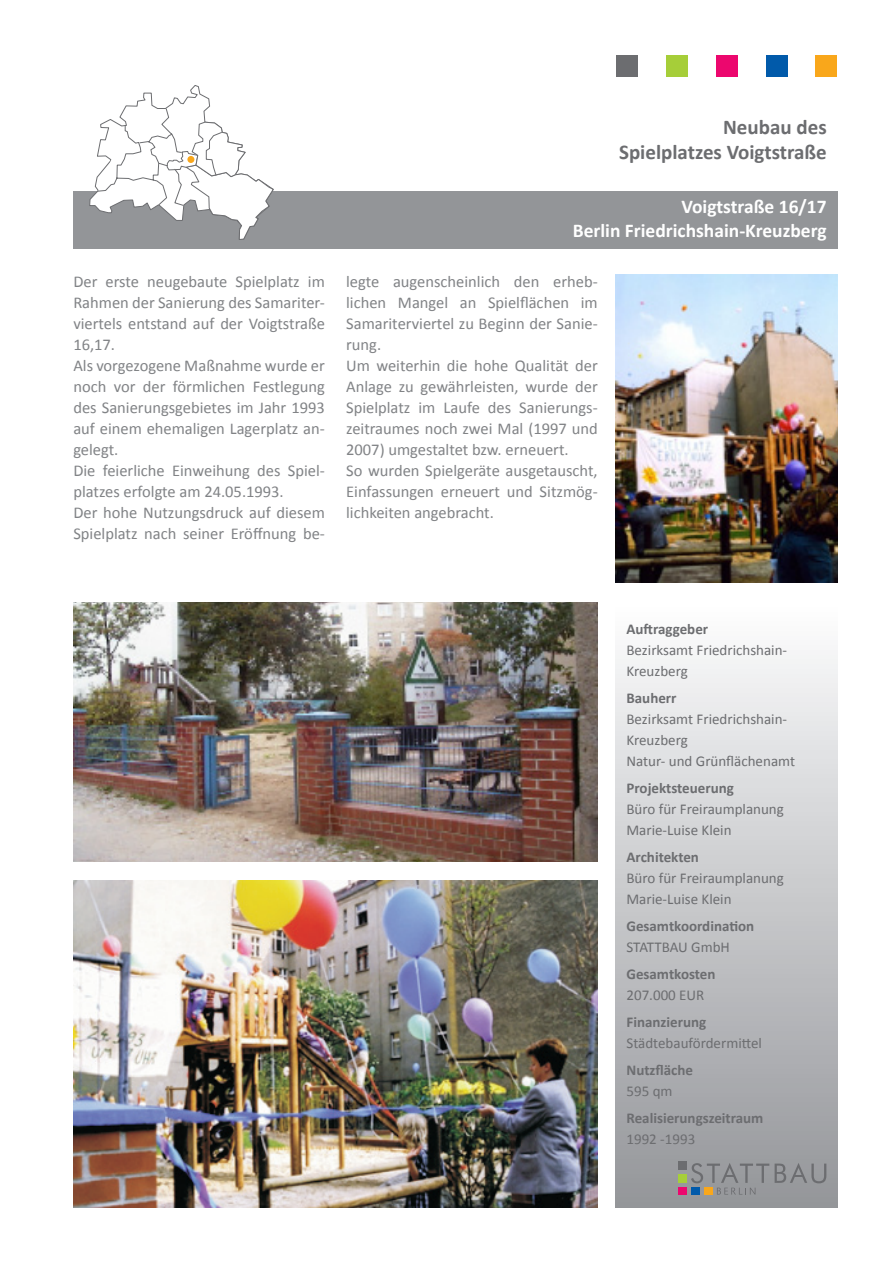
<style>
.page{position:relative;width:893px;height:1263px;background:#fff}
.page>*{position:absolute;margin:0;border:0;box-sizing:border-box;transform-origin:0 0}
.Überschrift_1{font:700 21px/25.2px "Calibri";color:#6c6d70;text-align:right}
.Überschrift_weiss{font:700 19.5px "Calibri";color:#fff}
.t1{font:16.5px/21px "Calibri";color:#818386;text-align:justify}
.Text_normal{font:15px/21px "Calibri";color:#6c6d70}
.Text_normal-2{font:700 15px "Calibri";color:#6c6d70}
</style>
<div class="page">
<div style="left:73px;top:191px;width:765px;height:58px;background:#939598"></div>
<div style="left:815px;top:55px;width:22px;height:22px;background:#f9a71b"></div>
<div style="left:766px;top:55px;width:21px;height:22px;background:#015aaa"></div>
<div style="left:716px;top:55px;width:21px;height:22px;background:#ec076e"></div>
<div style="left:666px;top:55px;width:22px;height:22px;background:#a6ce39"></div>
<div style="left:616px;top:55px;width:22px;height:22px;background:#6c6d70"></div>
<svg style="left:89px;top:85px;width:185px;height:155px"></svg>
<div style="left:616px;top:603px;width:222px;height:605px;background:linear-gradient(to bottom,#fdfdfe,#939499)"></div>
<div style="left:187px;top:156px;width:7px;height:7px;background:#f9a71b;border-radius:50%"></div>
<img style="left:73px;top:880px;width:525px;height:328px">
<img style="left:616px;top:274px;width:222px;height:308px">
<img style="left:73px;top:603px;width:525px;height:259px">
<svg style="left:775px;top:1163px;width:51px;height:20px"></svg>
<div style="left:678px;top:1174px;width:9px;height:9px;background:#a6ce39"></div>
<div style="left:678px;top:1187px;width:9px;height:8px;background:#ec076e"></div>
<div style="left:691px;top:1187px;width:9px;height:8px;background:#015aaa"></div>
<div style="left:678px;top:1161px;width:9px;height:9px;background:#6c6d70"></div>
<div style="left:704px;top:1187px;width:9px;height:8px;background:#f9a71b"></div>
<svg style="left:691px;top:1163px;width:78px;height:31px;background:#8e9091"></svg>
<p class="t1" style="left:73px;top:270px;width:253px">Der erste neugebaute Spielplatz im Rahmen der Sanierung des Samariter&shy;viertels entstand auf der Voigtstraße 16,17.</p>
<p class="t1" style="left:73px;top:354px;width:253px">Als vorgezogene Maßnahme wurde er noch vor der förmlichen Festlegung des Sanierungsgebietes im Jahr 1993 auf einem ehemaligen Lagerplatz an&shy;gelegt.</p>
<p class="t1" style="left:73px;top:459px;width:253px">Die feierliche Einweihung des Spiel&shy;platzes erfolgte am 24.05.1993.</p>
<p class="t1" style="left:73px;top:501px;width:253px">Der hohe Nutzungsdruck auf diesem<br>Spielplatz nach seiner Eröffnung be-</p>
<p class="Überschrift_1" style="left:619px;top:113px;width:209px">Neubau des<br>Spielplatzes Voigtstraße</p>
<p class="Überschrift_weiss" style="left:681px;top:195px;width:147px">Voigtstraße 16/17</p>
<p class="Überschrift_weiss" style="left:573px;top:218px;width:255px">Berlin Friedrichshain-Kreuzberg</p>
<p class="t1" style="left:346px;top:270px;width:253px">legte augenscheinlich den erheb&shy;lichen Mangel an Spielflächen im Samariterviertel zu Beginn der Sanie&shy;rung.</p>
<p class="t1" style="left:346px;top:354px;width:253px">Um weiterhin die hohe Qualität der Anlage zu gewährleisten, wurde der Spielplatz im Laufe des Sanierungs&shy;zeitraumes noch zwei Mal (1997 und 2007) umgestaltet bzw. erneuert.</p>
<p class="t1" style="left:346px;top:459px;width:253px">So wurden Spielgeräte ausgetauscht, Einfassungen erneuert und Sitzmög&shy;lichkeiten angebracht.</p>
<p class="Text_normal-2" style="left:626px;top:620px;width:83px">Auftraggeber</p>
<p class="Text_normal" style="left:626px;top:639px;width:162px">Bezirksamt Friedrichshain-<br>Kreuzberg</p>
<p class="Text_normal-2" style="left:626px;top:689px;width:52px">Bauherr</p>
<p class="Text_normal" style="left:626px;top:708px;width:162px">Bezirksamt Friedrichshain-<br>Kreuzberg</p>
<p class="Text_normal" style="left:626px;top:750px;width:170px">Natur- und Grünflächenamt</p>
<p class="Text_normal-2" style="left:626px;top:779px;width:109px">Projektsteuerung</p>
<p class="Text_normal" style="left:626px;top:798px;width:159px">Büro für Freiraumplanung<br>Marie-Luise Klein</p>
<p class="Text_normal-2" style="left:626px;top:848px;width:74px">Architekten</p>
<p class="Text_normal" style="left:626px;top:867px;width:159px">Büro für Freiraumplanung<br>Marie-Luise Klein</p>
<p class="Text_normal-2" style="left:626px;top:917px;width:129px">Gesamtkoordination</p>
<p class="Text_normal" style="left:626px;top:936px;width:105px">STATTBAU GmbH</p>
<p class="Text_normal-2" style="left:626px;top:965px;width:91px">Gesamtkosten</p>
<p class="Text_normal" style="left:626px;top:984px;width:79px">207.000 EUR</p>
<p class="Text_normal-2" style="left:626px;top:1013px;width:81px">Finanzierung</p>
<p class="Text_normal" style="left:626px;top:1032px;width:137px">Städtebaufördermittel</p>
<p class="Text_normal-2" style="left:626px;top:1061px;width:68px">Nutzfläche</p>
<p class="Text_normal" style="left:626px;top:1080px;width:48px">595 qm</p>
<p class="Text_normal-2" style="left:626px;top:1109px;width:138px">Realisierungszeitraum</p>
<p class="Text_normal" style="left:626px;top:1128px;width:70px">1992 -1993</p>
</div>
